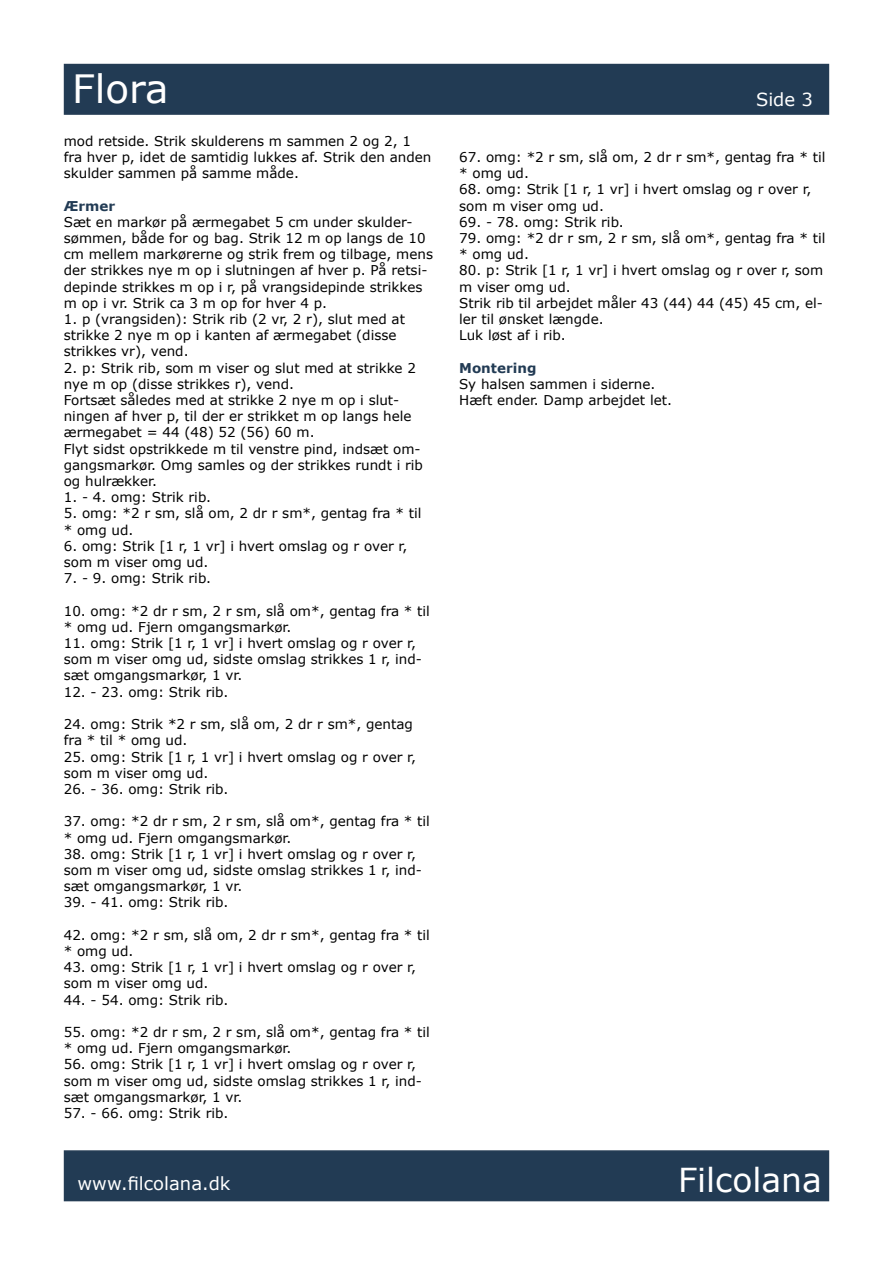
<style>
.page{position:relative;width:893px;height:1263px;background:#fff}
.page>*{position:absolute;margin:0;border:0;box-sizing:border-box;transform-origin:0 0}
.t1{font:39px "Verdana";color:#fff}
.t2{font:33px "Verdana";color:#fff}
.t3{font:18px "Verdana";color:#fff}
.t4{font:13.5px/16.2px "Verdana";color:#000}
.t5{font:700 13.5px "Verdana";color:#223b54}
</style>
<div class="page">
<div style="left:64px;top:64px;width:765px;height:51px;background:#223b54;border:2px solid #243c54"></div>
<div style="left:64px;top:1150px;width:765px;height:51px;background:#223b54;border:2px solid #243c54"></div>
<h1 class="t1" style="left:72px;top:62px;width:98px">Flora</h1>
<p class="t4" style="left:64px;top:133px;width:369px">mod retside. Strik skulderens m sammen 2 og 2, 1 fra hver p, idet de samtidig lukkes af. Strik den anden skulder sammen på samme måde.</p>
<p class="t5" style="left:64px;top:196px;width:53px">Ærmer</p>
<p class="t4" style="left:64px;top:214px;width:371px">Sæt en markør på ærmegabet 5 cm under skulder&shy;sømmen, både for og bag. Strik 12 m op langs de 10 cm mellem markørerne og strik frem og tilbage, mens der strikkes nye m op i slutningen af hver p. På retsi&shy;depinde strikkes m op i r, på vrangsidepinde strikkes m op i vr. Strik ca 3 m op for hver 4 p.</p>
<p class="t4" style="left:64px;top:311px;width:343px">1. p (vrangsiden): Strik rib (2 vr, 2 r), slut med at strikke 2 nye m op i kanten af ærmegabet (disse strikkes vr), vend.</p>
<p class="t4" style="left:64px;top:359px;width:361px">2. p: Strik rib, som m viser og slut med at strikke 2 nye m op (disse strikkes r), vend.<br>Fortsæt således med at strikke 2 nye m op i slut&shy;ningen af hver p, til der er strikket m op langs hele ærmegabet = 44 (48) 52 (56) 60 m.<br>Flyt sidst opstrikkede m til venstre pind, indsæt om&shy;gangsmarkør. Omg samles og der strikkes rundt i rib og hulrækker.</p>
<p class="t4" style="left:64px;top:489px;width:149px">1. - 4. omg: Strik rib.</p>
<p class="t4" style="left:64px;top:505px;width:359px">5. omg: *2 r sm, slå om, 2 dr r sm*, gentag fra * til * omg ud.</p>
<p class="t4" style="left:64px;top:538px;width:345px">6. omg: Strik [1 r, 1 vr] i hvert omslag og r over r, som m viser omg ud.</p>
<p class="t4" style="left:64px;top:570px;width:149px">7. - 9. omg: Strik rib.</p>
<p class="t4" style="left:64px;top:602px;width:368px">10. omg: *2 dr r sm, 2 r sm, slå om*, gentag fra * til * omg ud. Fjern omgangsmarkør.</p>
<p class="t4" style="left:64px;top:635px;width:360px">11. omg: Strik [1 r, 1 vr] i hvert omslag og r over r, som m viser omg ud, sidste omslag strikkes 1 r, ind&shy;sæt omgangsmarkør, 1 vr.</p>
<p class="t4" style="left:64px;top:683px;width:166px">12. - 23. omg: Strik rib.</p>
<p class="t4" style="left:64px;top:716px;width:351px">24. omg: Strik *2 r sm, slå om, 2 dr r sm*, gentag fra * til * omg ud.</p>
<p class="t4" style="left:64px;top:748px;width:354px">25. omg: Strik [1 r, 1 vr] i hvert omslag og r over r, som m viser omg ud.</p>
<p class="t4" style="left:64px;top:781px;width:166px">26. - 36. omg: Strik rib.</p>
<p class="t4" style="left:64px;top:813px;width:368px">37. omg: *2 dr r sm, 2 r sm, slå om*, gentag fra * til * omg ud. Fjern omgangsmarkør.</p>
<p class="t4" style="left:64px;top:845px;width:360px">38. omg: Strik [1 r, 1 vr] i hvert omslag og r over r, som m viser omg ud, sidste omslag strikkes 1 r, ind&shy;sæt omgangsmarkør, 1 vr.</p>
<p class="t4" style="left:64px;top:894px;width:166px">39. - 41. omg: Strik rib.</p>
<p class="t4" style="left:64px;top:926px;width:368px">42. omg: *2 r sm, slå om, 2 dr r sm*, gentag fra * til * omg ud.</p>
<p class="t4" style="left:64px;top:959px;width:354px">43. omg: Strik [1 r, 1 vr] i hvert omslag og r over r, som m viser omg ud.</p>
<p class="t4" style="left:64px;top:991px;width:166px">44. - 54. omg: Strik rib.</p>
<p class="t4" style="left:64px;top:1024px;width:368px">55. omg: *2 dr r sm, 2 r sm, slå om*, gentag fra * til * omg ud. Fjern omgangsmarkør.</p>
<p class="t4" style="left:64px;top:1056px;width:360px">56. omg: Strik [1 r, 1 vr] i hvert omslag og r over r, som m viser omg ud, sidste omslag strikkes 1 r, ind&shy;sæt omgangsmarkør, 1 vr.</p>
<p class="t4" style="left:64px;top:1105px;width:166px">57. - 66. omg: Strik rib.</p>
<h3 class="t3" style="left:756px;top:87px;width:58px">Side 3</h3>
<p class="t4" style="left:459px;top:149px;width:368px">67. omg: *2 r sm, slå om, 2 dr r sm*, gentag fra * til * omg ud.</p>
<p class="t4" style="left:459px;top:181px;width:354px">68. omg: Strik [1 r, 1 vr] i hvert omslag og r over r, som m viser omg ud.</p>
<p class="t4" style="left:459px;top:214px;width:166px">69. - 78. omg: Strik rib.</p>
<p class="t4" style="left:459px;top:230px;width:368px">79. omg: *2 dr r sm, 2 r sm, slå om*, gentag fra * til * omg ud.</p>
<p class="t4" style="left:459px;top:262px;width:365px">80. p: Strik [1 r, 1 vr] i hvert omslag og r over r, som m viser omg ud.<br>Strik rib til arbejdet måler 43 (44) 44 (45) 45 cm, el&shy;ler til ønsket længde.<br>Luk løst af i rib.</p>
<p class="t5" style="left:459px;top:358px;width:79px">Montering</p>
<p class="t4" style="left:459px;top:376px;width:214px">Sy halsen sammen i siderne.<br>Hæft ender. Damp arbejdet let.</p>
<h3 class="t3" style="left:78px;top:1171px;width:154px">www.filcolana.dk</h3>
<h2 class="t2" style="left:678px;top:1157px;width:145px">Filcolana</h2>
</div>
